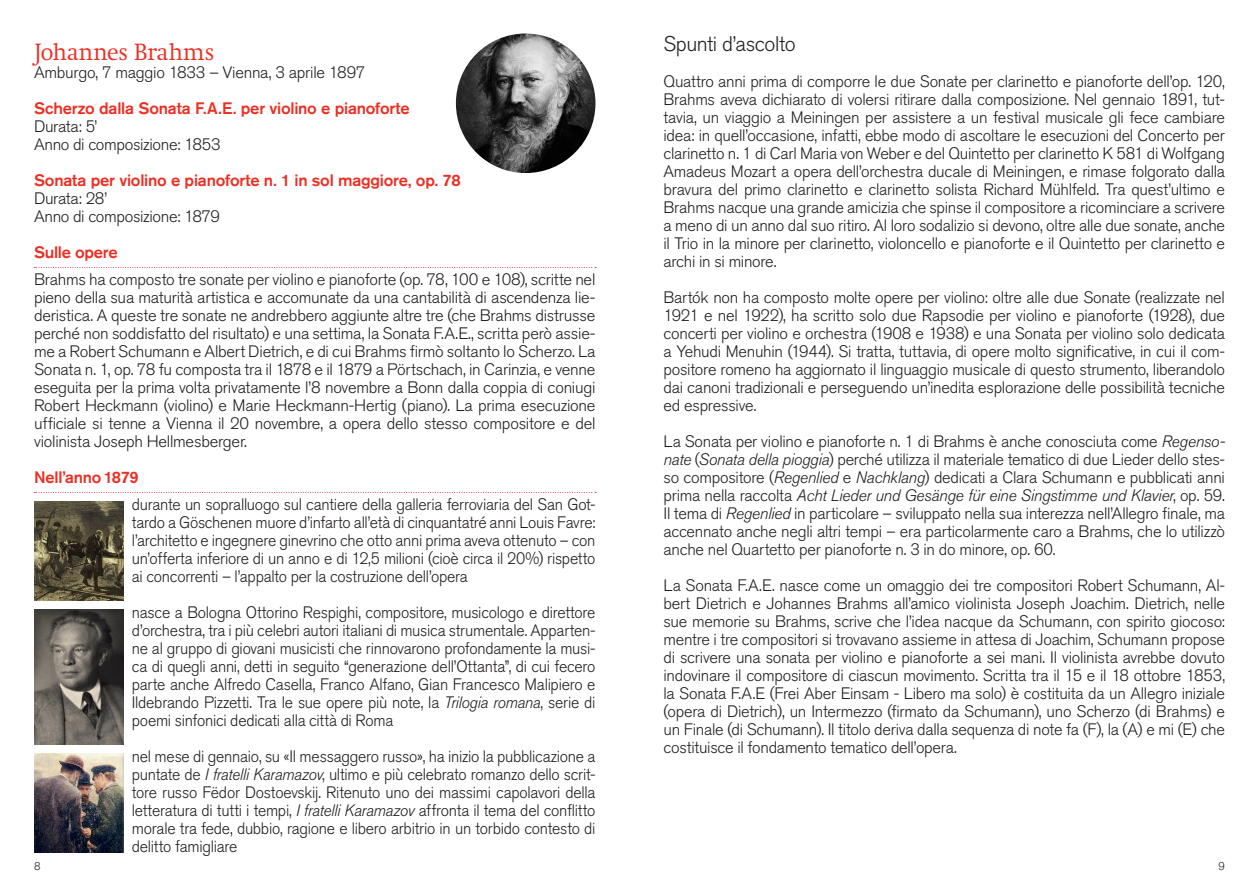
<style>
.page{position:relative;width:1259px;height:893px;background:#fff}
.page>*{position:absolute;margin:0;border:0;box-sizing:border-box;transform-origin:0 0}
.t1{font:300 24px "Swift Neue LT Pro";letter-spacing:-.005em;color:#ee2e22}
.t2{font:300 21px "Akzidenz Grotesk Pro";letter-spacing:-.02em;color:#231f20}
.t3{font:300 16.5px/18px "Akzidenz Grotesk Pro";letter-spacing:-.015em;color:#231f20;text-align:justify}
.t4{font:300 16.5px/18px "Akzidenz Grotesk Pro";letter-spacing:-.015em;color:#231f20;text-align:justify;scale:.96 1}
.t5{font:500 16.5px "Akzidenz Grotesk Pro";letter-spacing:-.015em;color:#ee2e22}
.t6{font:300 11.25px "Akzidenz Grotesk Pro";color:#231f20}
.s1{font-style:italic}
</style>
<div class="page">
<svg style="left:34px;top:267px;width:562px;height:1px"></svg>
<svg style="left:34px;top:492px;width:562px;height:1px"></svg>
<img style="left:34px;top:501px;width:89px;height:99px">
<img style="left:34px;top:609px;width:89px;height:135px">
<img style="left:34px;top:753px;width:89px;height:99px">
<img style="left:456px;top:34px;width:139px;height:139px;border-radius:70px">
<h1 class="t1" style="left:34px;top:38px;width:182px">Johannes Brahms</h1>
<p class="t3" style="left:34px;top:63px;width:333px">Amburgo, 7 maggio 1833 – Vienna, 3 aprile 1897</p>
<p class="t5" style="left:34px;top:98px;width:377px">Scherzo dalla Sonata F.A.E. per violino e pianoforte</p>
<p class="t3" style="left:34px;top:117px;width:188px">Durata: 5’<br>Anno di composizione: 1853</p>
<p class="t5" style="left:34px;top:170px;width:428px">Sonata per violino e pianoforte n. 1 in sol maggiore, op. 78</p>
<p class="t3" style="left:34px;top:189px;width:187px">Durata: 28’<br>Anno di composizione: 1879</p>
<p class="t5" style="left:34px;top:242px;width:85px">Sulle opere</p>
<p class="t3" style="left:34px;top:270px;width:563px">Brahms ha composto tre sonate per violino e pianoforte (op. 78, 100 e 108), scritte nel pieno della sua maturità artistica e accomunate da una cantabilità di ascendenza lie&shy;deristica. A queste tre sonate ne andrebbero aggiunte altre tre (che Brahms distrusse perché non soddisfatto del risultato) e una settima, la Sonata F.A.E., scritta però assie&shy;me a Robert Schumann e Albert Dietrich, e di cui Brahms firmò soltanto lo Scherzo. La Sonata n. 1, op. 78 fu composta tra il 1878 e il 1879 a Pörtschach, in Carinzia, e venne eseguita per la prima volta privatamente l’8 novembre a Bonn dalla coppia di coniugi Robert Heckmann (violino) e Marie Heckmann-Hertig (piano). La prima esecuzione ufficiale si tenne a Vienna il 20 novembre, a opera dello stesso compositore e del violinista Joseph Hellmesberger.</p>
<p class="t5" style="left:34px;top:467px;width:106px">Nell’anno 1879</p>
<p class="t4" style="left:132px;top:495px;width:484px">durante un sopralluogo sul cantiere della galleria ferroviaria del San Got&shy;tardo a Göschenen muore d’infarto all’età di cinquantatré anni Louis Favre: l’architetto e ingegnere ginevrino che otto anni prima aveva ottenuto – con un’offerta inferiore di un anno e di 12,5 milioni (cioè circa il 20%) rispetto ai concorrenti – l’appalto per la costruzione dell’opera</p>
<p class="t4" style="left:132px;top:603px;width:484px">nasce a Bologna Ottorino Respighi, compositore, musicologo e direttore d’orchestra, tra i più celebri autori italiani di musica strumentale. Apparten&shy;ne al gruppo di giovani musicisti che rinnovarono profondamente la musi&shy;ca di quegli anni, detti in seguito “generazione dell’Ottanta”, di cui fecero parte anche Alfredo Casella, Franco Alfano, Gian Francesco Malipiero e Ildebrando Pizzetti. Tra le sue opere più note, la <span class="s1">Trilogia romana</span>, serie di poemi sinfonici dedicati alla città di Roma</p>
<p class="t4" style="left:132px;top:747px;width:484px">nel mese di gennaio, su «Il messaggero russo», ha inizio la pubblicazione a puntate de <span class="s1">I fratelli Karamazov</span>, ultimo e più celebrato romanzo dello scrit&shy;tore russo Fëdor Dostoevskij. Ritenuto uno dei massimi capolavori della letteratura di tutti i tempi, <span class="s1">I fratelli Karamazov</span> affronta il tema del conflitto morale tra fede, dubbio, ragione e libero arbitrio in un torbido contesto di delitto famigliare</p>
<p class="t2" style="left:663px;top:30px;width:134px">Spunti d’ascolto</p>
<p class="t3" style="left:663px;top:72px;width:563px">Quattro anni prima di comporre le due Sonate per clarinetto e pianoforte dell’op. 120, Brahms aveva dichiarato di volersi ritirare dalla composizione. Nel gennaio 1891, tut&shy;tavia, un viaggio a Meiningen per assistere a un festival musicale gli fece cambiare idea: in quell’occasione, infatti, ebbe modo di ascoltare le esecuzioni del Concerto per clarinetto n. 1 di Carl Maria von Weber e del Quintetto per clarinetto K 581 di Wolfgang Amadeus Mozart a opera dell’orchestra ducale di Meiningen, e rimase folgorato dalla bravura del primo clarinetto e clarinetto solista Richard Mühlfeld. Tra quest’ultimo e Brahms nacque una grande amicizia che spinse il compositore a ricominciare a scrivere a meno di un anno dal suo ritiro. Al loro sodalizio si devono, oltre alle due sonate, anche il Trio in la minore per clarinetto, violoncello e pianoforte e il Quintetto per clarinetto e archi in si minore.</p>
<p class="t3" style="left:663px;top:288px;width:563px">Bartók non ha composto molte opere per violino: oltre alle due Sonate (realizzate nel 1921 e nel 1922), ha scritto solo due Rapsodie per violino e pianoforte (1928), due concerti per violino e orchestra (1908 e 1938) e una Sonata per violino solo dedicata a Yehudi Menuhin (1944). Si tratta, tuttavia, di opere molto significative, in cui il com&shy;positore romeno ha aggiornato il linguaggio musicale di questo strumento, liberandolo dai canoni tradizionali e perseguendo un’inedita esplorazione delle possibilità tecniche ed espressive.</p>
<p class="t3" style="left:663px;top:432px;width:563px">La Sonata per violino e pianoforte n. 1 di Brahms è anche conosciuta come <span class="s1">Regenso&shy;nate</span> (<span class="s1">Sonata della pioggia</span>) perché utilizza il materiale tematico di due Lieder dello stes&shy;so compositore (<span class="s1">Regenlied</span> e <span class="s1">Nachklang</span>) dedicati a Clara Schumann e pubblicati anni prima nella raccolta <span class="s1">Acht Lieder und Gesänge für eine Singstimme und Klavier</span>, op. 59.<br>Il tema di <span class="s1">Regenlied</span> in particolare – sviluppato nella sua interezza nell’Allegro finale, ma accennato anche negli altri tempi – era particolarmente caro a Brahms, che lo utilizzò anche nel Quartetto per pianoforte n. 3 in do minore, op. 60.</p>
<p class="t3" style="left:663px;top:576px;width:563px">La Sonata F.A.E. nasce come un omaggio dei tre compositori Robert Schumann, Al&shy;bert Dietrich e Johannes Brahms all’amico violinista Joseph Joachim. Dietrich, nelle sue memorie su Brahms, scrive che l’idea nacque da Schumann, con spirito giocoso: mentre i tre compositori si trovavano assieme in attesa di Joachim, Schumann propose di scrivere una sonata per violino e pianoforte a sei mani. Il violinista avrebbe dovuto indovinare il compositore di ciascun movimento. Scritta tra il 15 e il 18 ottobre 1853, la Sonata F.A.E (Frei Aber Einsam - Libero ma solo) è costituita da un Allegro iniziale (opera di Dietrich), un Intermezzo (firmato da Schumann), uno Scherzo (di Brahms) e un Finale (di Schumann). Il titolo deriva dalla sequenza di note fa (F), la (A) e mi (E) che costituisce il fondamento tematico dell’opera.</p>
<p class="t6" style="left:34px;top:859px;width:8px">8</p>
<p class="t6" style="left:1218px;top:859px;width:8px">9</p>
</div>
